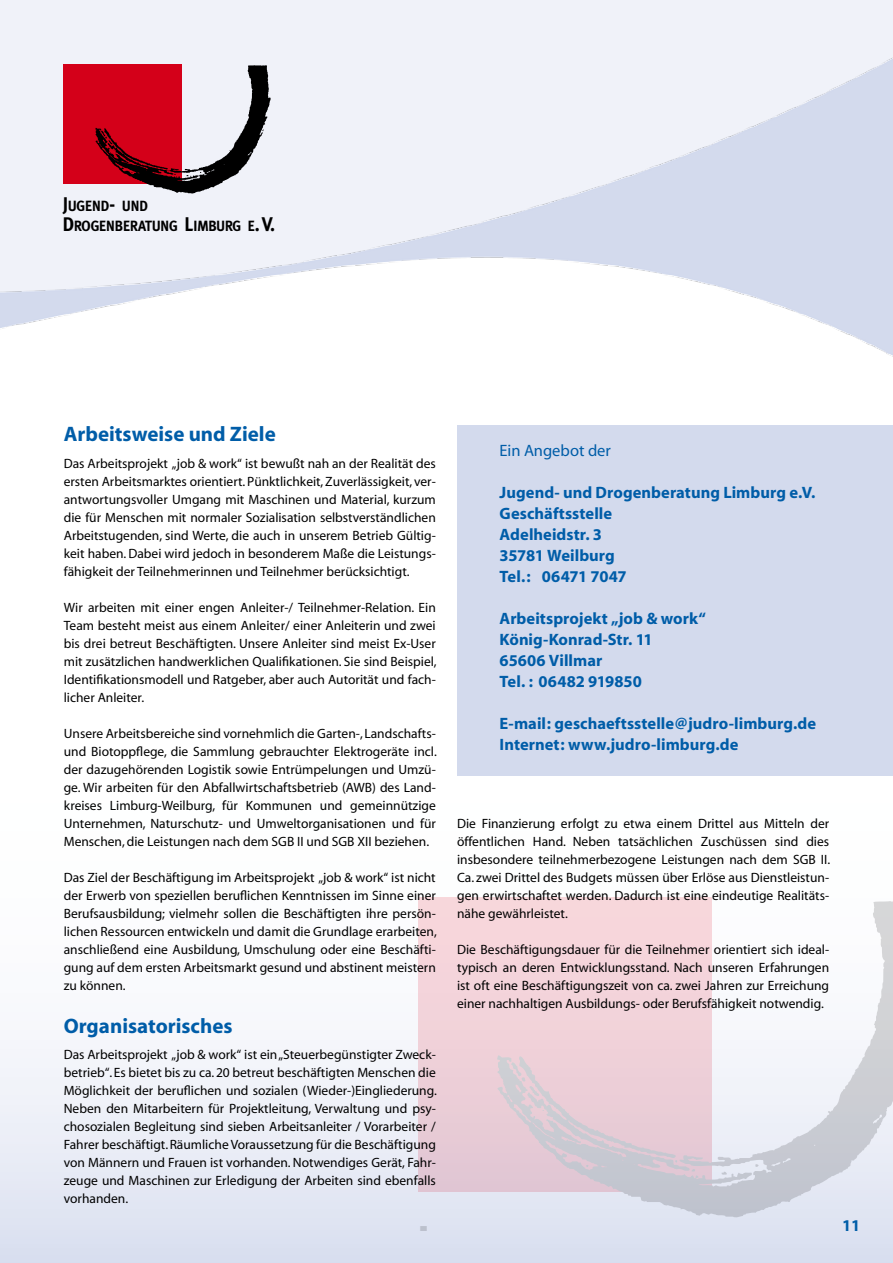
<style>
.page{position:relative;width:893px;height:1263px;background:#fff}
.page>*{position:absolute;margin:0;border:0;box-sizing:border-box;transform-origin:0 0}
.t1{font:700 21px "Myriad";color:#005da8}
.t2{font:700 16.5px/21px "Myriad";color:#005da8}
.t3{font:16.5px "Myriad";color:#005da8}
.t4{font:700 14.85px/20.5px "Meta";color:#000;scale:.94 1}
.t5{font:13.5px/18px "Myriad";color:#000;text-align:justify}
.s1{font-size:19.8px}
</style>
<div class="page">
<div style="left:0;top:0;width:893px;height:38px;background:#f0f2f9"></div>
<div style="left:0;top:684px;width:893px;height:579px;background:linear-gradient(to bottom,#fff,#e3e7f3)"></div>
<div style="left:314px;top:794px;width:579px;height:436px;background:linear-gradient(to bottom,#fff,#e4e8f4)"></div>
<div style="left:418px;top:897px;width:294px;height:295px;background:linear-gradient(to bottom,#fbd9dd,#e2c7d4)"></div>
<svg style="left:496px;top:900px;width:397px;height:318px"></svg>
<svg style="left:873px;top:1113px;width:10px;height:10px"></svg>
<svg style="left:771px;top:1157px;width:19px;height:9px"></svg>
<svg style="left:755px;top:1164px;width:4px;height:3px"></svg>
<svg style="left:722px;top:1171px;width:5px;height:4px"></svg>
<svg style="left:692px;top:1168px;width:4px;height:4px"></svg>
<svg style="left:506px;top:1062px;width:101px;height:108px;background:#decbd4"></svg>
<img style="left:0;top:38px;width:893px;height:319px">
<div style="left:457px;top:425px;width:436px;height:350px;background:#d3daed"></div>
<div style="left:56px;top:60px;width:234px;height:181px;background:#f0f2f9"></div>
<div style="left:63px;top:64px;width:119px;height:119px;background:#d40019"></div>
<svg style="left:95px;top:65px;width:176px;height:129px"></svg>
<p class="t4" style="left:63px;top:195px;width:227px"><span class="s1">J</span>UGEND<span class="s1">-</span> UND<br><span class="s1">D</span>ROGENBERATUNG <span class="s1">L</span>IMBURG E<span class="s1">.V.</span></p>
<h1 class="t1" style="left:64px;top:423px;width:214px">Arbeitsweise und Ziele</h1>
<p class="t5" style="left:64px;top:455px;width:374px">Das Arbeitsprojekt „job &amp; work“ ist bewußt nah an der Realität des ersten Arbeitsmarktes orientiert. Pünktlichkeit, Zuverlässigkeit, ver&shy;antwortungsvoller Umgang mit Maschinen und Material, kurzum die für Menschen mit normaler Sozialisation selbstverständlichen Arbeitstugenden, sind Werte, die auch in unserem Betrieb Gültig&shy;keit haben. Dabei wird jedoch in besonderem Maße die Leistungs&shy;fähigkeit der Teilnehmerinnen und Teilnehmer berücksichtigt.</p>
<p class="t5" style="left:64px;top:599px;width:374px">Wir arbeiten mit einer engen Anleiter-/ Teilnehmer-Relation. Ein Team besteht meist aus einem Anleiter/ einer Anleiterin und zwei bis drei betreut Beschäftigten. Unsere Anleiter sind meist Ex-User mit zusätzlichen handwerklichen Qualifikationen. Sie sind Beispiel, Identifikationsmodell und Ratgeber, aber auch Autorität und fach&shy;licher Anleiter.</p>
<p class="t5" style="left:64px;top:725px;width:375px">Unsere Arbeitsbereiche sind vornehmlich die Garten-, Landschafts&shy;und Biotoppflege, die Sammlung gebrauchter Elektrogeräte incl. der dazugehörenden Logistik sowie Entrümpelungen und Umzü&shy;ge. Wir arbeiten für den Abfallwirtschaftsbetrieb (AWB) des Land&shy;kreises Limburg-Weilburg, für Kommunen und gemeinnützige Unternehmen, Naturschutz- und Umweltorganisationen und für Menschen, die Leistungen nach dem SGB II und SGB XII beziehen.</p>
<p class="t5" style="left:64px;top:869px;width:374px">Das Ziel der Beschäftigung im Arbeitsprojekt „job &amp; work“ ist nicht der Erwerb von speziellen beruflichen Kenntnissen im Sinne einer Berufsausbildung; vielmehr sollen die Beschäftigten ihre persön&shy;lichen Ressourcen entwickeln und damit die Grundlage erarbeiten, anschließend eine Ausbildung, Umschulung oder eine Beschäfti&shy;gung auf dem ersten Arbeitsmarkt gesund und abstinent meistern zu können.</p>
<h1 class="t1" style="left:64px;top:1015px;width:170px">Organisatorisches</h1>
<p class="t5" style="left:64px;top:1046px;width:375px">Das Arbeitsprojekt „job &amp; work“ ist ein „Steuerbegünstigter Zweck&shy;betrieb“. Es bietet bis zu ca. 20 betreut beschäftigten Menschen die Möglichkeit der beruflichen und sozialen (Wieder-)Eingliederung.<br>Neben den Mitarbeitern für Projektleitung, Verwaltung und psy&shy;chosozialen Begleitung sind sieben Arbeitsanleiter / Vorarbeiter / Fahrer beschäftigt. Räumliche Voraussetzung für die Beschäftigung von Männern und Frauen ist vorhanden. Notwendiges Gerät, Fahr&shy;zeuge und Maschinen zur Erledigung der Arbeiten sind ebenfalls vorhanden.</p>
<p class="t3" style="left:500px;top:442px;width:113px">Ein Angebot der</p>
<p class="t2" style="left:500px;top:483px;width:317px">Jugend- und Drogenberatung Limburg e.V.<br>Geschäftsstelle<br>Adelheidstr. 3<br>3578</p>
<p class="t2" style="left:500px;top:546px;width:119px;text-align:right">1 Weilburg<br>Tel.: 06471 7047</p>
<p class="t2" style="left:500px;top:609px;width:208px">Arbeitsprojekt „job &amp; work“<br>König-Konrad-Str. 11<br>65606 Villmar<br>Tel. : 06482</p>
<p class="t2" style="left:588px;top:672px;width:55px">919850</p>
<p class="t2" style="left:500px;top:714px;width:318px">E-mail: geschaeftsstelle@judro-limburg.de<br>Internet: www.judro-limburg.de</p>
<p class="t5" style="left:457px;top:815px;width:375px">Die Finanzierung erfolgt zu etwa einem Drittel aus Mitteln der öffentlichen Hand. Neben tatsächlichen Zuschüssen sind dies insbesondere teilnehmerbezogene Leistungen nach dem SGB II.<br>Ca. zwei Drittel des Budgets müssen über Erlöse aus Dienstleistun&shy;gen erwirtschaftet werden. Dadurch ist eine eindeutige Realitäts&shy;nähe gewährleistet.</p>
<p class="t5" style="left:457px;top:941px;width:374px">Die Beschäftigungsdauer für die Teilnehmer orientiert sich ideal&shy;typisch an deren Entwicklungsstand. Nach unseren Erfahrungen ist oft eine Beschäftigungszeit von ca. zwei Jahren zur Erreichung einer nachhaltigen Ausbildungs- oder Berufsfähigkeit notwendig.</p>
<p class="t2" style="left:842px;top:1215px;width:20px">11</p>
</div>
